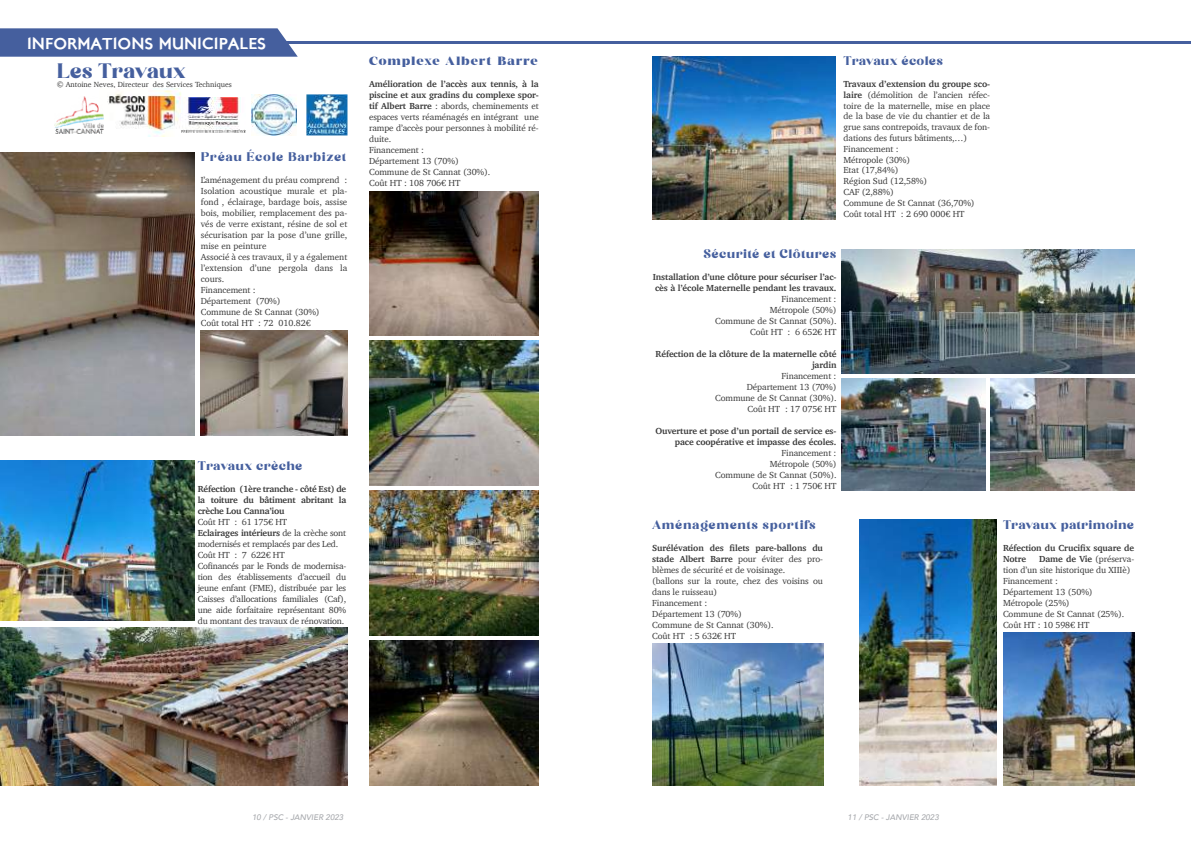
<style>
.page{position:relative;width:1191px;height:842px;background:#fff}
.page>*{position:absolute;margin:0;border:0;box-sizing:border-box;transform-origin:0 0}
.t1{font:20px "Begika";letter-spacing:-.015em;color:#455f9e}
.t2{font:16px "London Two";color:#fff}
.t3{font:12px "Begika";letter-spacing:.03em;color:#455f9e}
.t4{font:12px "Begika";letter-spacing:.05em;color:#455f9e}
.t5{font:700 12px "MADE Coachella";letter-spacing:.07em;color:#455f9e}
.t6{font:9px/11px "Charter";letter-spacing:-.01em;color:#383838}
.t7{font:700 9px/11px "Charter";letter-spacing:-.01em;color:#383838}
.t8{font:italic 500 8px "Avenir";color:#a6a8ac}
.t9{font:7.6px "Charter";color:#383838}
.s1{font-weight:700}
</style>
<div class="page">
<hr style="left:268px;top:41px;width:923px;height:3px;background:#455f9e">
<svg style="left:0;top:28px;width:298px;height:29px;background:#4e67a2"></svg>
<img style="left:652px;top:644px;width:171px;height:141px">
<img style="left:1003px;top:632px;width:131px;height:153px">
<img style="left:859px;top:520px;width:138px;height:265px">
<img style="left:0;top:628px;width:347px;height:157px">
<img style="left:0;top:460px;width:194px;height:161px">
<img style="left:201px;top:331px;width:146px;height:105px">
<img style="left:0;top:152px;width:195px;height:284px">
<img style="left:369px;top:641px;width:170px;height:144px">
<img style="left:841px;top:250px;width:293px;height:124px">
<img style="left:841px;top:379px;width:144px;height:112px">
<img style="left:991px;top:379px;width:143px;height:112px">
<img style="left:652px;top:57px;width:183px;height:163px">
<img style="left:369px;top:491px;width:170px;height:144px">
<img style="left:369px;top:191px;width:170px;height:145px">
<img style="left:369px;top:341px;width:170px;height:145px">
<img style="left:252px;top:94px;width:44px;height:41px">
<img style="left:100px;top:88px;width:81px;height:48px">
<img style="left:306px;top:95px;width:41px;height:41px">
<img style="left:54px;top:96px;width:49px;height:37px">
<img style="left:181px;top:97px;width:64px;height:36px">
<h2 class="t2" style="left:27px;top:37px;width:240px">INFORMATIONS MUNICIPALES</h2>
<h3 class="t3" style="left:843px;top:57px;width:101px">Travaux écoles</h3>
<p class="t6" style="left:843px;top:78px;width:148px"><span class="s1">Travaux d’extension du groupe sco&shy;laire</span> (démolition de l’ancien réfec&shy;toire de la maternelle, mise en place de la base de vie du chantier et de la grue sans contrepoids, travaux de fon&shy;dations des futurs bâtiments,…)<br>Financement :<br>Métropole (30%)<br>Etat (17,84%)<br>Région Sud (12,58%)<br>CAF (2,88%)<br>Commune de St Cannat (36,70%)<br>Coût total HT : 2 690 000€ HT</p>
<h3 class="t5" style="left:369px;top:57px;width:170px">Complexe Albert Barre</h3>
<p class="t6" style="left:369px;top:78px;width:171px"><span class="s1">Amélioration de l’accès aux tennis, à la piscine et aux gradins du complexe spor&shy;tif Albert Barre</span> : abords, cheminements et espaces verts réaménagés en intégrant une rampe d’accès pour personnes à mobilité ré&shy;duite.<br>Financement :<br>Département 13 (70%)<br>Commune de St Cannat (30%).<br>Coût HT : 108 706€ HT</p>
<h1 class="t1" style="left:57px;top:63px;width:131px">Les Travaux</h1>
<p class="t9" style="left:57px;top:79px;width:177px">© Antoine Neves, Directeur des Services Techniques</p>
<h3 class="t4" style="left:201px;top:152px;width:147px">Préau École Barbizet</h3>
<p class="t6" style="left:201px;top:174px;width:148px">L’aménagement du préau comprend :<br>Isolation acoustique murale et pla&shy;fond , éclairage, bardage bois, assise bois, mobilier, remplacement des pa&shy;vés de verre existant, résine de sol et sécurisation par la pose d’une grille, mise en peinture<br>Associé à ces travaux, il y a également l’extension d’une pergola dans la cours.<br>Financement :<br>Département (70%)<br>Commune de St Cannat (30%)<br>Coût total HT : 72 010.82€</p>
<h3 class="t3" style="left:703px;top:250px;width:134px">Sécurité et Clôtures</h3>
<p class="t7" style="left:653px;top:272px;width:185px">Installation d’une clôture pour sécuriser l’ac&shy;cès à l’école Maternelle pendant les travaux.</p>
<p class="t6" style="left:715px;top:294px;width:123px;text-align:right">Financement :<br>Métropole (50%)<br>Commune de St Cannat (50%).<br>Coût HT : 6 652€ HT</p>
<p class="t7" style="left:655px;top:349px;width:182px;text-align:right">Réfection de la clôture de la maternelle côté jardin</p>
<p class="t6" style="left:715px;top:371px;width:123px;text-align:right">Financement :<br>Département 13 (70%)<br>Commune de St Cannat (30%).<br>Coût HT : 17 075€ HT</p>
<p class="t7" style="left:655px;top:426px;width:183px;text-align:right">Ouverture et pose d’un portail de service es&shy;pace coopérative et impasse des écoles.</p>
<p class="t6" style="left:715px;top:448px;width:123px;text-align:right">Financement :<br>Métropole (50%)<br>Commune de St Cannat (50%).<br>Coût HT : 1 750€ HT</p>
<h3 class="t3" style="left:198px;top:461px;width:106px">Travaux crèche</h3>
<p class="t7" style="left:198px;top:483px;width:150px;text-align:justify">Réfection (1ère tranche - côté Est) de la toiture du bâtiment abritant la crèche Lou Canna’iou</p>
<p class="t6" style="left:198px;top:516px;width:150px">Coût HT : 61 175€ HT<br><span class="s1">Eclairages intérieurs</span> de la crèche sont modernisés et remplacés par des Led.<br>Coût HT : 7 622€ HT<br>Cofinancés par le Fonds de modernisa&shy;tion des établissements d’accueil du jeune enfant (FME), distribuée par les Caisses d’allocations familiales (Caf), une aide forfaitaire représentant 80% du montant des travaux de rénovation.</p>
<h3 class="t4" style="left:652px;top:520px;width:165px">Aménagements sportifs</h3>
<p class="t6" style="left:652px;top:542px;width:172px"><span class="s1">Surélévation des filets pare-ballons du stade Albert Barre</span> pour éviter des pro&shy;blèmes de sécurité et de voisinage.<br>(ballons sur la route, chez des voisins ou dans le ruisseau)<br>Financement :<br>Département 13 (70%)<br>Commune de St Cannat (30%).<br>Coût HT : 5 632€ HT</p>
<h3 class="t3" style="left:1003px;top:520px;width:133px">Travaux patrimoine</h3>
<p class="t7" style="left:1003px;top:542px;width:133px">Réfection du Crucifix square de<br>Notre</p>
<p class="t6" style="left:1003px;top:553px;width:133px;text-indent:36px"><span class="s1">Dame de Vie</span> (préserva&shy;tion d’un site historique du XIIIè)<br>Financement :<br>Département 13 (50%)<br>Métropole (25%)<br>Commune de St Cannat (25%).<br>Coût HT : 10 598€ HT</p>
<p class="t8" style="left:252px;top:812px;width:93px">10 / PSC - JANVIER 2023</p>
<p class="t8" style="left:847px;top:812px;width:93px">11 / PSC - JANVIER 2023</p>
</div>
